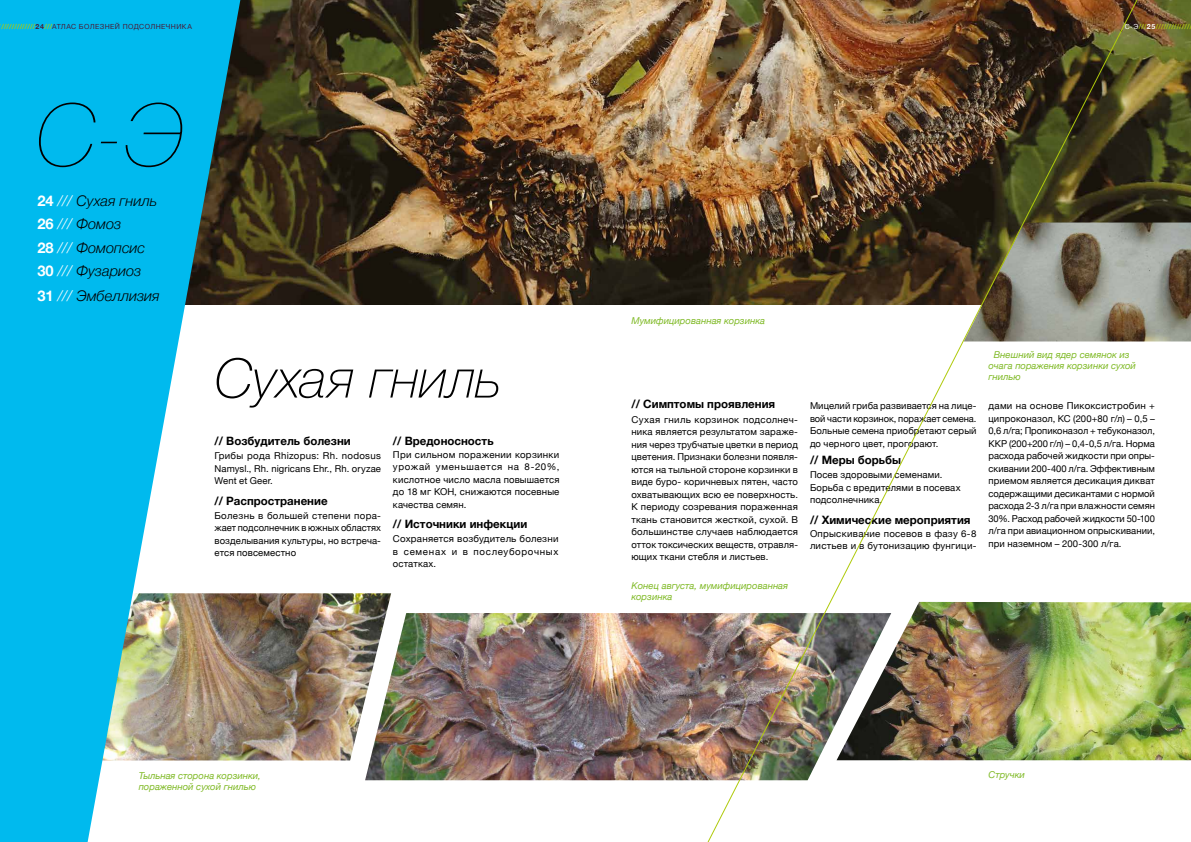
<style>
.page{position:relative;width:1191px;height:842px;background:#fff}
.page>*{position:absolute;margin:0;border:0;box-sizing:border-box;transform-origin:0 0}
.t1{font:italic 200 87px "Helvetica Neue Cyr";color:#000}
.t2{font:italic 100 54.5px "Helvetica Neue";color:#000}
.t3{font:italic 300 14.7px/23.7px "Helvetica Neue";color:#000}
.t4{font:700 11.5px "Helvetica Neue";color:#000}
.t5{font:9.5px/12.5px "Helvetica Neue";letter-spacing:.01em;color:#000;text-align:justify}
.t6{font:italic 9.5px/11px "Helvetica Neue";color:#80ba27}
.t7{font:7px "Helvetica Neue";letter-spacing:.06em;color:#491c38}
.t8{font:500 7px "Helvetica Neue";color:#afca0b}
.s1{font-weight:500;color:#afca0b}
.s2{font-weight:700}
.s3{font-weight:400;color:#fff}
.s4{font-weight:700;color:#fff}
.s5{font-weight:700;font-style:normal;color:#fff}
.s6{color:#fff}
</style>
<div class="page">
<img style="left:240px;top:593px;width:151px;height:167px">
<img style="left:240px;top:0;width:951px;height:304px">
<svg style="left:0;top:0;width:240px;height:842px;fill:#00baee"></svg>
<img style="left:1144px;top:223px;width:47px;height:118px">
<img style="left:365px;top:613px;width:309px;height:167px">
<img style="left:1144px;top:602px;width:47px;height:158px">
<img style="left:674px;top:0;width:470px;height:842px">
<p class="t7" style="left:-1px;top:21px;width:195px"><span class="s1">//////////////</span><span class="s2">24</span><span class="s1">///</span>АТЛАС БОЛЕЗНЕЙ ПОДСОЛНЕЧНИКА</p>
<p class="t8" style="left:1124px;top:21px;width:69px"><span class="s3">С-Э</span>///<span class="s4">25</span>//////////////</p>
<h1 class="t1" style="left:36px;top:87px;width:150px">С-Э</h1>
<h3 class="t3" style="left:37px;top:188px;width:124px"><span class="s5">24</span> <span class="s6">///</span> Сухая гниль<br><span class="s5">26</span> <span class="s6">///</span> Фомоз<br><span class="s5">28</span> <span class="s6">///</span> Фомопсис<br><span class="s5">30</span> <span class="s6">///</span> Фузариоз<br><span class="s5">31</span> <span class="s6">///</span> Эмбеллизия</h3>
<h2 class="t2" style="left:214px;top:336px;width:288px">Сухая гниль</h2>
<p class="t4" style="left:214px;top:431px;width:138px">// Возбудитель болезни</p>
<p class="t5" style="left:214px;top:450px;width:168px">Грибы рода Rhizopus: Rh. nodosus Namysl., Rh. nigricans Ehr., Rh. oryzae Went et Geer.</p>
<p class="t5" style="left:214px;top:510px;width:168px">Болезнь в большей степени пора&shy;жает подсолнечник в южных областях возделывания культуры, но встреча&shy;ется повсеместно</p>
<p class="t4" style="left:214px;top:492px;width:115px">// Распространение</p>
<p class="t4" style="left:393px;top:432px;width:102px">// Вредоносность</p>
<p class="t5" style="left:393px;top:449px;width:168px">При сильном поражении корзинки урожай уменьшается на 8-20%, кислотное число масла повышается до 18 мг КОН, снижаются посевные качества семян.</p>
<p class="t5" style="left:393px;top:533px;width:167px">Сохраняется возбудитель болезни в семенах и в послеуборочных остатках.</p>
<p class="t4" style="left:393px;top:515px;width:136px">// Источники инфекции</p>
<p class="t6" style="left:139px;top:771px;width:124px">Тыльная сторона корзинки, пораженной сухой гнилью</p>
<p class="t6" style="left:631px;top:315px;width:135px">Мумифицированная корзинка</p>
<p class="t4" style="left:631px;top:395px;width:145px">// Симптомы проявления</p>
<p class="t5" style="left:631px;top:413px;width:168px">Сухая гниль корзинок подсолнеч&shy;ника является результатом зараже&shy;ния через трубчатые цветки в период цветения. Признаки болезни появля&shy;ются на тыльной стороне корзинки в виде буро- коричневых пятен, часто охватывающих всю ее поверхность.<br>К периоду созревания пораженная ткань становится жесткой, сухой. В большинстве случаев наблюдается отток токсических веществ, отравля&shy;ющих ткани стебля и листьев.</p>
<p class="t6" style="left:631px;top:581px;width:158px">Конец августа, мумифицированная корзинка</p>
<p class="t6" style="left:988px;top:349px;width:149px;text-indent:5px">Внешний вид ядер семянок из очага поражения корзинки сухой гнилью</p>
<p class="t5" style="left:810px;top:400px;width:168px">Мицелий гриба развивается на лице&shy;вой части корзинок, поражает семена.<br>Больные семена приобретают серый до черного цвет, прогорают.</p>
<p class="t5" style="left:988px;top:400px;width:168px">дами на основе Пикоксистробин + ципроконазол, КС (200+80 г/л) – 0,5 – 0,6 л/га; Пропиконазол + тебуконазол, ККР (200+200 г/л) – 0,4-0,5 л/га. Норма расхода рабочей жидкости при опры&shy;скивании 200-400 л/га. Эффективным приемом является десикация дикват содержащими десикантами с нормой расхода 2-3 л/га при влажности семян 30%. Расход рабочей жидкости 50-100 л/га при авиационном опрыскивании, при наземном – 200-300 л/га.</p>
<p class="t4" style="left:810px;top:451px;width:93px">// Меры борьбы</p>
<p class="t5" style="left:810px;top:469px;width:152px;text-align:left">Посев здоровыми семенами.<br>Борьба с вредителями в посевах подсолнечника.</p>
<p class="t4" style="left:810px;top:511px;width:162px">// Химические мероприятия</p>
<p class="t5" style="left:810px;top:528px;width:168px">Опрыскивание посевов в фазу 6-8 листьев и в бутонизацию фунгици-</p>
<p class="t6" style="left:988px;top:770px;width:38px">Стручки</p>
</div>
